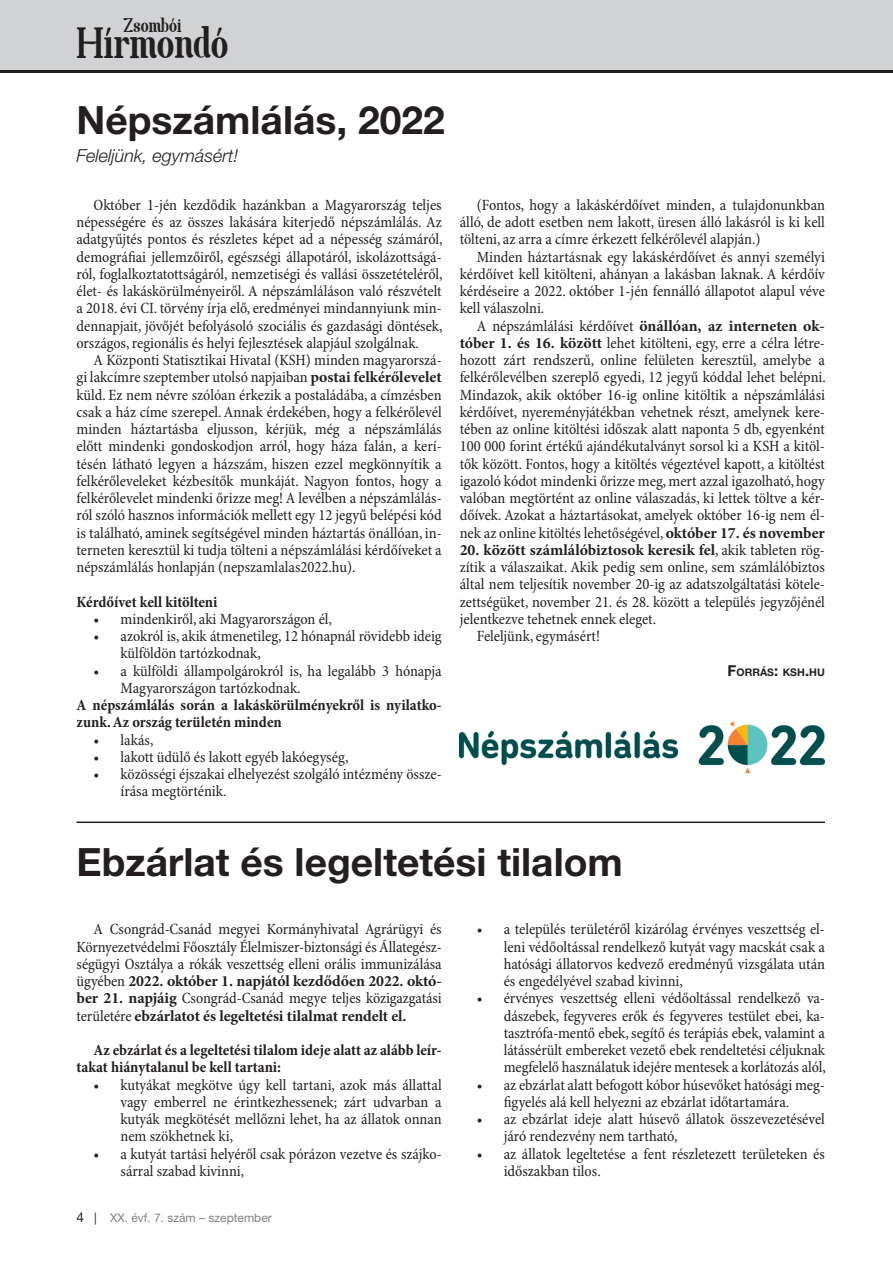
<style>
.page{position:relative;width:893px;height:1263px;background:#fff}
.page>*{position:absolute;margin:0;border:0;box-sizing:border-box;transform-origin:0 0}
.t1{font:41.7px "Spatha Serif";color:#231f20}
.cim_2has{font:700 39px "Helvetica Neue LT Pro";color:#231f20}
.t2{font:18.9px "Spatha Serif";color:#231f20}
.alcim_2{font:italic 300 18px "Helvetica Neue LT Pro";color:#231f20}
.kenyer{font:condensed 15.75px/17.2px "Minion Pro";color:#231f20;text-align:justify}
.kenyer-2{font:700 condensed 15.75px/17.2px "Minion Pro";color:#231f20}
.t3{font:12px "Helvetica Neue LT Pro";color:#808285}
.alairas{font:700 10.5px "Helvetica Neue LT Pro";letter-spacing:.005em;color:#231f20}
.s1{font-weight:700;font-stretch:normal}
.s2{font-size:15px}
.s3{font-size:13.5px;color:#231f20}
.s4{color:#231f20}
</style>
<div class="page">
<div style="left:0;top:0;width:893px;height:72px;background:#d1d2d4"></div>
<hr style="left:0;top:70px;width:893px;height:2px;background:#231f20">
<hr style="left:77px;top:821px;width:748px;height:2px;background:#231f20">
<img style="left:460px;top:721px;width:365px;height:51px">
<p class="t2" style="left:124px;top:13px;width:59px">Zsombói</p>
<h1 class="t1" style="left:77px;top:17px;width:153px">Hírmondó</h1>
<p class="cim_2has" style="left:77px;top:96px;width:370px">Népszámlálás, 2022</p>
<p class="alcim_2" style="left:77px;top:145px;width:164px">Feleljünk, egymásért!</p>
<p class="kenyer" style="left:77px;top:197px;width:368px;text-indent:17px">Október 1-jén kezdődik hazánkban a Magyarország teljes népességére és az összes lakására kiterjedő népszámlálás. Az adatgyűjtés pontos és részletes képet ad a népesség számáról, demográfiai jellemzőiről, egészségi állapotáról, iskolázottságá&shy;ról, foglalkoztatottságáról, nemzetiségi és vallási összetételéről, élet- és lakáskörülményeiről. A népszámláláson való részvételt a 2018. évi CI. törvény írja elő, eredményei mindannyiunk min&shy;dennapjait, jövőjét befolyásoló szociális és gazdasági döntések, országos, regionális és helyi fejlesztések alapjául szolgálnak.</p>
<p class="kenyer" style="left:77px;top:352px;width:367px;text-indent:17px">A Központi Statisztikai Hivatal (KSH) minden magyarorszá&shy;gi lakcímre szeptember utolsó napjaiban <span class="s1">postai felkérőlevelet </span>küld. Ez nem névre szólóan érkezik a postaládába, a címzésben csak a ház címe szerepel. Annak érdekében, hogy a felkérőlevél minden háztartásba eljusson, kérjük, még a népszámlálás előtt mindenki gondoskodjon arról, hogy háza falán, a kerí&shy;tésén látható legyen a házszám, hiszen ezzel megkönnyítik a felkérőleveleket kézbesítők munkáját. Nagyon fontos, hogy a felkérőlevelet mindenki őrizze meg! A levélben a népszámlálás&shy;ról szóló hasznos információk mellett egy 12 jegyű belépési kód is található, aminek segítségével minden háztartás önállóan, in&shy;terneten keresztül ki tudja tölteni a népszámlálási kérdőíveket a népszámlálás honlapján (nepszamlalas2022.hu).</p>
<p class="kenyer-2" style="left:77px;top:594px;width:143px">Kérdőívet kell kitölteni</p>
<p class="kenyer" style="left:94px;top:611px;width:240px">• mindenkiről, aki Magyarországon él,</p>
<p class="kenyer" style="left:121px;top:628px;width:323px;text-indent:-27px">• azokról is, akik átmenetileg, 12 hónapnál rövidebb ideig külföldön tartózkodnak,</p>
<p class="kenyer" style="left:121px;top:663px;width:323px;text-indent:-27px">• a külföldi állampolgárokról is, ha legalább 3 hónapja<br>Magyarországon tartózkodnak.</p>
<p class="kenyer-2" style="left:77px;top:697px;width:367px">A népszámlálás során a lakáskörülményekről is nyilatko&shy;zunk. Az ország területén minden</p>
<p class="kenyer" style="left:94px;top:732px;width:61px">• lakás,</p>
<p class="kenyer" style="left:94px;top:749px;width:256px">• lakott üdülő és lakott egyéb lakóegység,</p>
<p class="kenyer" style="left:121px;top:766px;width:323px;text-indent:-27px">• közösségi éjszakai elhelyezést szolgáló intézmény össze&shy;írása megtörténik.</p>
<p class="kenyer" style="left:460px;top:197px;width:367px;text-indent:17px">(Fontos, hogy a lakáskérdőívet minden, a tulajdonunkban álló, de adott esetben nem lakott, üresen álló lakásról is ki kell tölteni, az arra a címre érkezett felkérőlevél alapján.)</p>
<p class="kenyer" style="left:460px;top:249px;width:367px;text-indent:17px">Minden háztartásnak egy lakáskérdőívet és annyi személyi kérdőívet kell kitölteni, ahányan a lakásban laknak. A kérdőív kérdéseire a 2022. október 1-jén fennálló állapotot alapul véve kell válaszolni.</p>
<p class="kenyer" style="left:460px;top:318px;width:368px;text-indent:17px">A népszámlálási kérdőívet <span class="s1">önállóan, az interneten ok&shy;tóber 1. és 16. között</span> lehet kitölteni, egy, erre a célra létre&shy;hozott zárt rendszerű, online felületen keresztül, amelybe a felkérőlevélben szereplő egyedi, 12 jegyű kóddal lehet belépni.<br>Mindazok, akik október 16-ig online kitöltik a népszámlálási kérdőívet, nyereményjátékban vehetnek részt, amelynek kere&shy;tében az online kitöltési időszak alatt naponta 5 db, egyenként 100 000 forint értékű ajándékutalványt sorsol ki a KSH a kitöl&shy;tők között. Fontos, hogy a kitöltés végeztével kapott, a kitöltést igazoló kódot mindenki őrizze meg, mert azzal igazolható, hogy valóban megtörtént az online válaszadás, ki lettek töltve a kér&shy;dőívek. Azokat a háztartásokat, amelyek október 16-ig nem él&shy;nek az online kitöltés lehetőségével, <span class="s1">október 17. és november</span></p>
<p class="kenyer" style="left:460px;top:542px;width:367px"><span class="s1">20. között számlálóbiztosok keresik fel</span>, akik tableten rög&shy;zítik a válaszaikat. Akik pedig sem online, sem számlálóbiztos által nem teljesítik november 20-ig az adatszolgáltatási kötele&shy;zettségüket, november 21. és 28. között a település jegyzőjénél jelentkezve tehetnek ennek eleget.</p>
<p class="kenyer" style="left:477px;top:628px;width:125px">Feleljünk, egymásért!</p>
<p class="alairas" style="left:727px;top:665px;width:99px"><span class="s2">F</span>ORRÁS<span class="s2">:</span> KSH<span class="s2">.</span>HU</p>
<p class="cim_2has" style="left:77px;top:838px;width:548px">Ebzárlat és legeltetési tilalom</p>
<p class="kenyer" style="left:77px;top:921px;width:367px;text-indent:17px">A Csongrád-Csanád megyei Kormányhivatal Agrárügyi és Környezetvédelmi Főosztály Élelmiszer-biztonsági és Állategész&shy;ségügyi Osztálya a rókák veszettség elleni orális immunizálása ügyében <span class="s1">2022. október 1. napjától kezdődően 2022. októ&shy;ber 21. napjáig</span> Csongrád-Csanád megye teljes közigazgatási területére <span class="s1">ebzárlatot és legeltetési tilalmat rendelt el.</span></p>
<p class="kenyer-2" style="left:77px;top:1042px;width:367px;text-indent:17px">Az ebzárlat és a legeltetési tilalom ideje alatt az alább leír&shy;takat hiánytalanul be kell tartani:</p>
<p class="kenyer" style="left:121px;top:1077px;width:323px;text-indent:-27px">• kutyákat megkötve úgy kell tartani, azok más állattal vagy emberrel ne érintkezhessenek; zárt udvarban a kutyák megkötését mellőzni lehet, ha az állatok onnan nem szökhetnek ki,</p>
<p class="kenyer" style="left:121px;top:1146px;width:323px;text-indent:-27px">• a kutyát tartási helyéről csak pórázon vezetve és szájko&shy;sárral szabad kivinni,</p>
<p class="kenyer" style="left:504px;top:921px;width:323px;text-indent:-27px">• a település területéről kizárólag érvényes veszettség el&shy;leni védőoltással rendelkező kutyát vagy macskát csak a hatósági állatorvos kedvező eredményű vizsgálata után és engedélyével szabad kivinni,</p>
<p class="kenyer" style="left:504px;top:990px;width:324px;text-indent:-27px">• érvényes veszettség elleni védőoltással rendelkező va&shy;dászebek, fegyveres erők és fegyveres testület ebei, ka&shy;tasztrófa-mentő ebek, segítő és terápiás ebek, valamint a látássérült embereket vezető ebek rendeltetési céljuknak megfelelő használatuk idejére mentesek a korlátozás alól,</p>
<p class="kenyer" style="left:477px;top:1077px;width:350px;text-align:center">• az ebzárlat alatt befogott kóbor húsevőket hatósági meg&shy;figyelés alá kell helyezni az ebzárlat időtartamára.</p>
<p class="kenyer" style="left:504px;top:1111px;width:323px;text-indent:-27px">• az ebzárlat ideje alatt húsevő állatok összevezetésével járó rendezvény nem tartható,</p>
<p class="kenyer" style="left:504px;top:1146px;width:323px;text-indent:-27px">• az állatok legeltetése a fent részletezett területeken és időszakban tilos.</p>
<p class="t3" style="left:77px;top:1210px;width:197px"><span class="s3">4</span> <span class="s4">|</span> XX. évf. 7. szám – szeptember</p>
</div>
